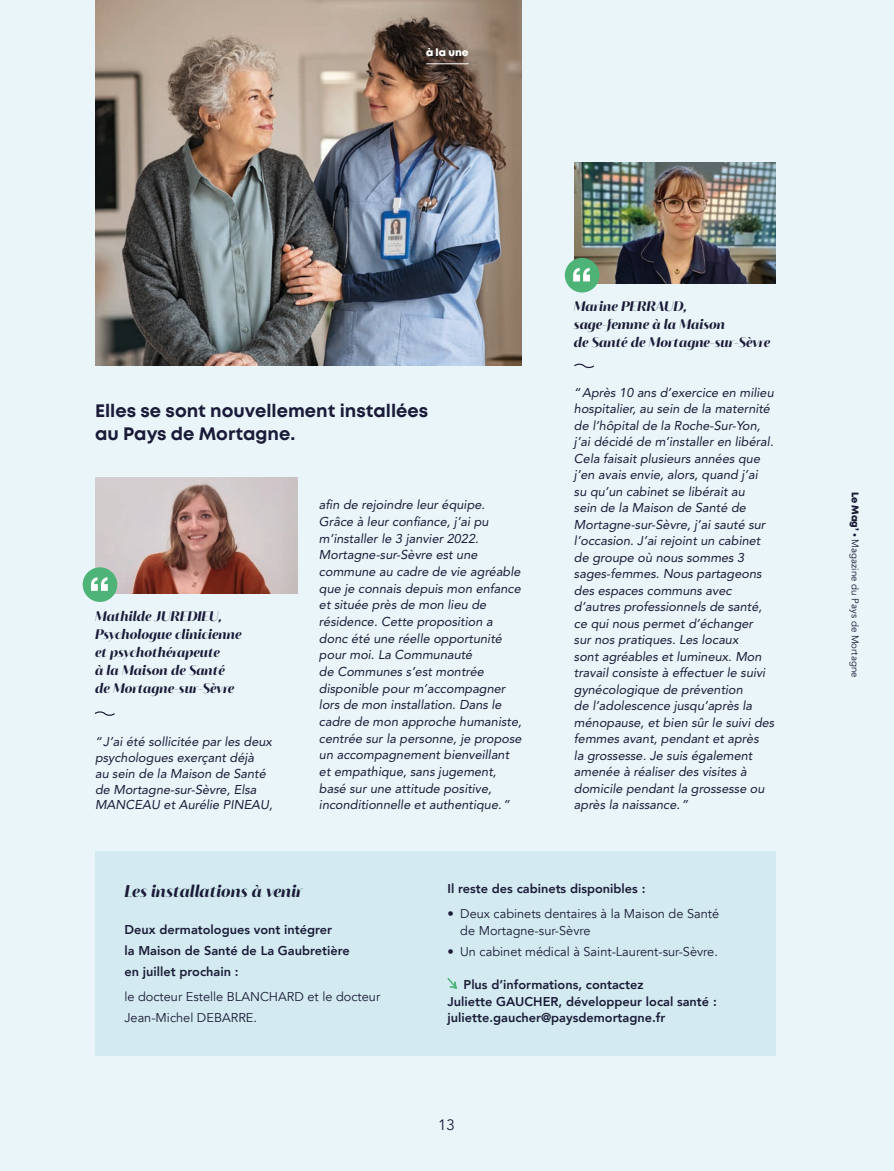
<style>
.page{position:relative;width:894px;height:1171px;background:#e9f5f8}
.page>*{position:absolute;margin:0;border:0;box-sizing:border-box;transform-origin:0 0}
.t1{font:700 18px/22.5px "Mont";color:#1b1b39}
.t2{font:italic 800 16.5px "Blacker Sans Display Trial";color:#1b1b39}
.t3{font:15px "Avenir";color:#1b1b39}
.t4{font:italic 800 13.5px/18px "Blacker Sans Display Trial";color:#1b1b39}
.t5{font:italic 12.75px/16.5px "Avenir LT Std";color:#1b1b39}
.t6{font:800 12.75px/20.9px "Avenir";color:#1b1b39}
.t7{font:12.75px/20.9px "Avenir";color:#1b1b39}
.t8{font:800 10.5px "Mont";color:#fff}
.t9{font:9.75px "Avenir";color:#1b1b39}
.s1{font-family:"Mont";font-weight:800}
</style>
<div class="page">
<img style="left:95px;top:0;width:426px;height:366px">
<img style="left:574px;top:162px;width:201px;height:121px">
<div style="left:565px;top:258px;width:34px;height:34px;background:#4eb377;border-radius:50%"></div>
<svg style="left:573px;top:268px;width:17px;height:13px"></svg>
<div style="left:95px;top:851px;width:680px;height:204px;background:#d3ebf0"></div>
<svg style="left:447px;top:978px;width:10px;height:11px"></svg>
<img style="left:95px;top:477px;width:203px;height:116px">
<div style="left:83px;top:567px;width:34px;height:35px;background:#4eb377;border-radius:50%"></div>
<svg style="left:91px;top:577px;width:17px;height:14px"></svg>
<svg style="left:94px;top:711px;width:21px;height:5px"></svg>
<svg style="left:574px;top:364px;width:20px;height:5px"></svg>
<hr style="left:426px;top:63px;width:43px;height:1px;background:#fff">
<p class="t8" style="left:426px;top:46px;width:44px">à la une</p>
<h1 class="t1" style="left:95px;top:400px;width:335px">Elles se sont nouvellement installées au Pays de Mortagne.</h1>
<p class="t4" style="left:95px;top:608px;width:148px">Mathilde JUREDIEU,<br>Psychologue clinicienne et psychothérapeute<br>à la Maison de Santé de Mortagne-sur-Sèvre</p>
<p class="t5" style="left:95px;top:734px;width:179px;line-height:15.8px">“ J’ai été sollicitée par les deux psychologues exerçant déjà<br>au sein de la Maison de Santé de Mortagne-sur-Sèvre, Elsa<br>MANCEAU et Aurélie PINEAU,</p>
<p class="t5" style="left:319px;top:497px;width:204px">afin de rejoindre leur équipe.<br>Grâce à leur confiance, j’ai pu m’installer le 3 janvier 2022.<br>Mortagne-sur-Sèvre est une commune au cadre de vie agréable que je connais depuis mon enfance et située près de mon lieu de résidence. Cette proposition a donc été une réelle opportunité pour moi. La Communauté<br>de Communes s’est montrée disponible pour m’accompagner lors de mon installation. Dans le cadre de mon approche humaniste, centrée sur la personne, je propose un accompagnement bienveillant et empathique, sans jugement, basé sur une attitude positive, inconditionnelle et authentique. ”</p>
<p class="t4" style="left:574px;top:297px;width:198px">Marine PERRAUD,<br>sage-femme à la Maison<br>de Santé de Mortagne-sur-Sèvre</p>
<p class="t5" style="left:574px;top:384px;width:202px">“ Après 10 ans d’exercice en milieu hospitalier, au sein de la maternité de l’hôpital de la Roche-Sur-Yon, j’ai décidé de m’installer en libéral.<br>Cela faisait plusieurs années que j’en avais envie, alors, quand j’ai<br>su qu’un cabinet se libérait au<br>sein de la Maison de Santé de<br>Mortagne-sur-Sèvre, j’ai sauté sur l’occasion. J’ai rejoint un cabinet de groupe où nous sommes 3 sages-femmes. Nous partageons des espaces communs avec d’autres professionnels de santé, ce qui nous permet d’échanger<br>sur nos pratiques. Les locaux<br>sont agréables et lumineux. Mon travail consiste à effectuer le suivi gynécologique de prévention<br>de l’adolescence jusqu’après la ménopause, et bien sûr le suivi des femmes avant, pendant et après<br>la grossesse. Je suis également amenée à réaliser des visites à domicile pendant la grossesse ou après la naissance. ”</p>
<p class="t2" style="left:124px;top:878px;width:180px">Les installations à venir</p>
<p class="t6" style="left:124px;top:919px;width:227px">Deux dermatologues vont intégrer<br>la Maison de Santé de La Gaubretière en juillet prochain :</p>
<p class="t7" style="left:124px;top:986px;width:257px">le docteur Estelle BLANCHARD et le docteur<br>Jean-Michel DEBARRE.</p>
<p class="t6" style="left:447px;top:878px;width:199px">Il reste des cabinets disponibles :</p>
<p class="t7" style="left:460px;top:906px;width:260px;line-height:16.5px;text-indent:-13px">• Deux cabinets dentaires à la Maison de Santé de Mortagne-sur-Sèvre</p>
<p class="t7" style="left:447px;top:941px;width:272px">• Un cabinet médical à Saint-Laurent-sur-Sèvre.</p>
<p class="t6" style="left:447px;top:976px;width:271px;line-height:16.5px;text-indent:16px">Plus d’informations, contactez<br>Juliette GAUCHER, développeur local santé : juliette.gaucher@paysdemortagne.fr</p>
<p class="t3" style="left:438px;top:1116px;width:18px">13</p>
<p class="t9" style="left:861px;top:491px;width:187px;rotate:90deg"><span class="s1">Le Mag’ •</span> Magazine du Pays de Mortagne</p>
</div>
